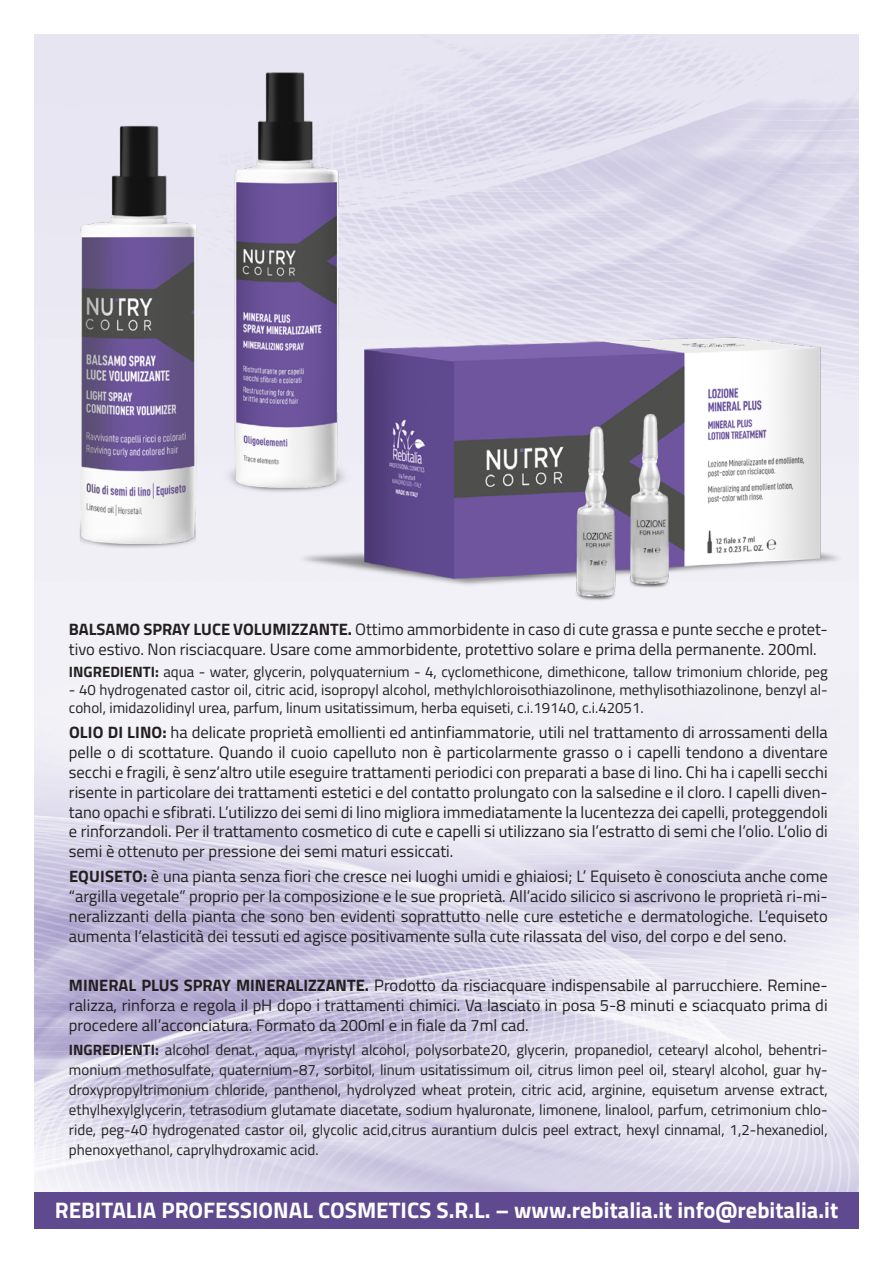
<style>
.page{position:relative;width:893px;height:1263px;background:#fff}
.page>*{position:absolute;margin:0;border:0;box-sizing:border-box;transform-origin:0 0}
.t1{font:700 22.5px "Titillium Web";color:#fff}
.t2{font:16.5px/20px "Titillium Web";color:#231f20;text-align:justify}
.t3{font:15px/20px "Titillium Web";color:#231f20}
.s1{font-weight:700}
</style>
<div class="page">
<img style="left:34px;top:34px;width:825px;height:1159px">
<div style="left:34px;top:1193px;width:825px;height:36px;background:#5f498f"></div>
<img style="left:72px;top:111px;width:134px;height:443px">
<img style="left:219px;top:63px;width:133px;height:436px">
<img style="left:274px;top:298px;width:585px;height:318px">
<p class="t2" style="left:69px;top:618px;width:760px"><span class="s1">BALSAMO SPRAY LUCE VOLUMIZZANTE.</span> Ottimo ammorbidente in caso di cute grassa e punte secche e protet&shy;tivo estivo. Non risciacquare. Usare come ammorbidente, protettivo solare e prima della permanente. 200ml.</p>
<p class="t3" style="left:69px;top:661px;width:760px"><span class="s1">INGREDIENTI:</span> aqua - water, glycerin, polyquaternium - 4, cyclomethicone, dimethicone, tallow trimonium chloride, peg</p>
<p class="t3" style="left:69px;top:680px;width:760px;line-height:18px">- 40 hydrogenated castor oil, citric acid, isopropyl alcohol, methylchloroisothiazolinone, methylisothiazolinone, benzyl al&shy;cohol, imidazolidinyl urea, parfum, linum usitatissimum, herba equiseti, c.i.19140, c.i.42051.</p>
<p class="t2" style="left:69px;top:721px;width:760px"><span class="s1">OLIO DI LINO:</span> ha delicate proprietà emollienti ed antinfiammatorie, utili nel trattamento di arrossamenti della pelle o di scottature. Quando il cuoio capelluto non è particolarmente grasso o i capelli tendono a diventare secchi e fragili, è senz’altro utile eseguire trattamenti periodici con preparati a base di lino. Chi ha i capelli secchi risente in particolare dei trattamenti estetici e del contatto prolungato con la salsedine e il cloro. I capelli diven&shy;tano opachi e sfibrati. L’utilizzo dei semi di lino migliora immediatamente la lucentezza dei capelli, proteggendoli e rinforzandoli. Per il trattamento cosmetico di cute e capelli si utilizzano sia l’estratto di semi che l’olio. L’olio di semi è ottenuto per pressione dei semi maturi essiccati.</p>
<p class="t2" style="left:69px;top:865px;width:760px"><span class="s1">EQUISETO:</span> è una pianta senza fiori che cresce nei luoghi umidi e ghiaiosi; L’ Equiseto è conosciuta anche come “argilla vegetale” proprio per la composizione e le sue proprietà. All’acido silicico si ascrivono le proprietà ri-mi&shy;neralizzanti della pianta che sono ben evidenti soprattutto nelle cure estetiche e dermatologiche. L’equiseto aumenta l’elasticità dei tessuti ed agisce positivamente sulla cute rilassata del viso, del corpo e del seno.</p>
<p class="t2" style="left:69px;top:974px;width:760px"><span class="s1">MINERAL PLUS SPRAY MINERALIZZANTE.</span> Prodotto da risciacquare indispensabile al parrucchiere. Remine&shy;ralizza, rinforza e regola il pH dopo i trattamenti chimici. Va lasciato in posa 5-8 minuti e sciacquato prima di procedere all’acconciatura. Formato da 200ml e in fiale da 7ml cad.</p>
<p class="t3" style="left:69px;top:1039px;width:760px;text-align:justify"><span class="s1">INGREDIENTI:</span> alcohol denat., aqua, myristyl alcohol, polysorbate20, glycerin, propanediol, cetearyl alcohol, behentri&shy;monium methosulfate, quaternium-87, sorbitol, linum usitatissimum oil, citrus limon peel oil, stearyl alcohol, guar hy&shy;droxypropyltrimonium chloride, panthenol, hydrolyzed wheat protein, citric acid, arginine, equisetum arvense extract, ethylhexylglycerin, tetrasodium glutamate diacetate, sodium hyaluronate, limonene, linalool, parfum, cetrimonium chlo&shy;ride, peg-40 hydrogenated castor oil, glycolic acid,citrus aurantium dulcis peel extract, hexyl cinnamal, 1,2-hexanediol, phenoxyethanol, caprylhydroxamic acid.</p>
<h1 class="t1" style="left:55px;top:1193px;width:785px">REBITALIA PROFESSIONAL COSMETICS S.R.L. – www.rebitalia.it info@rebitalia.it</h1>
</div>
